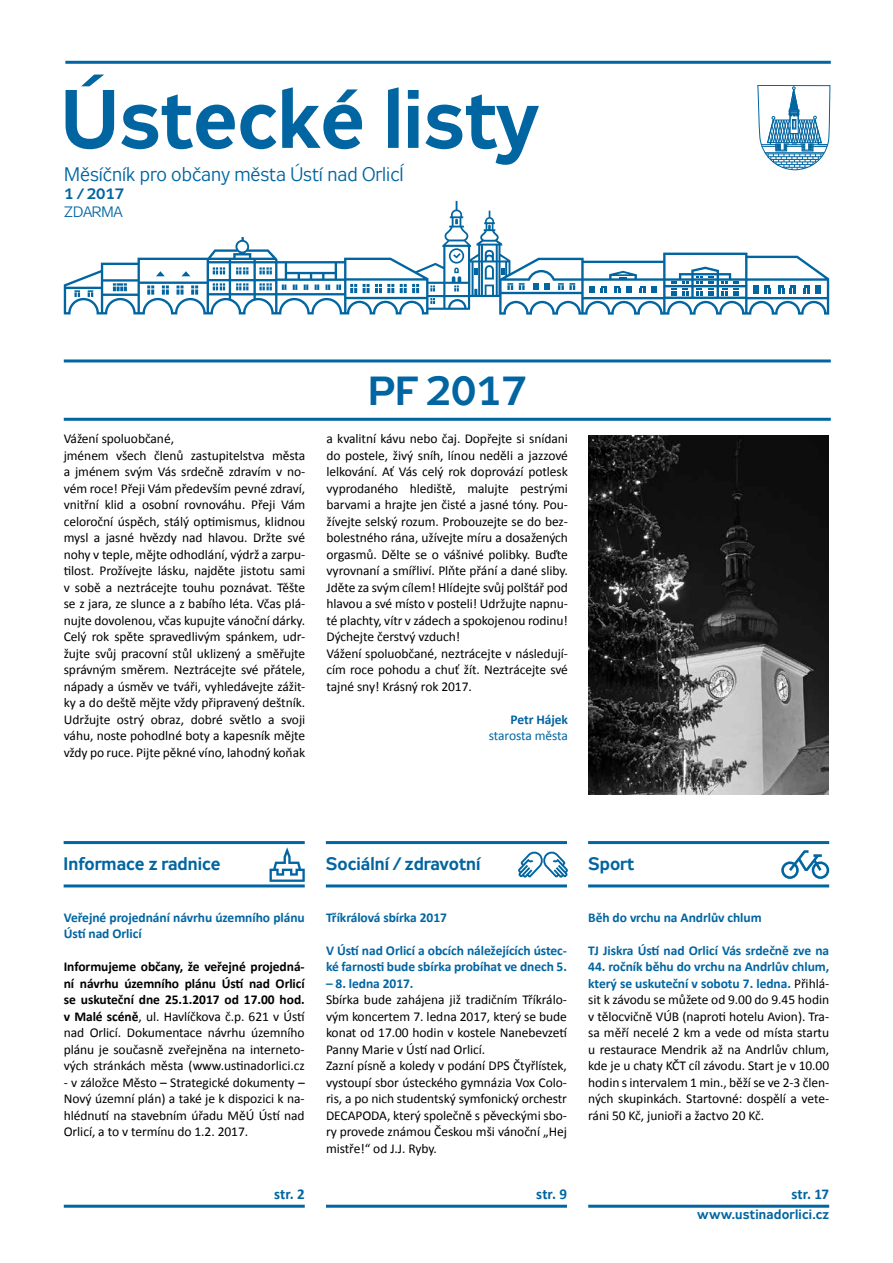
<style>
.page{position:relative;width:893px;height:1263px;background:#fff}
.page>*{position:absolute;margin:0;border:0;box-sizing:border-box;transform-origin:0 0}
.t1{font:700 82.5px "Zeppelin 31";color:#0065a1}
.t2{font:700 40.5px "Zeppelin 31";color:#0065a1}
.t3{font:19.5px "Zeppelin 31";color:#0065a1}
.t4{font:700 18px "Zeppelin 31";color:#0065a1}
.t5{font:700 15px "Calibri";letter-spacing:.005em;color:#0065a1}
.t6{font:700 15px "Zeppelin 31";color:#0065a1}
.t7{font:15px "Zeppelin 31";color:#0065a1}
.t8{font:13.5px/16.5px "Calibri";letter-spacing:-.005em;color:#000}
.t9{font:700 13.5px/16.5px "Calibri";letter-spacing:-.005em;color:#0065a1}
.t10{font:700 13.5px "Zeppelin 31";letter-spacing:.015em;color:#0065a1}
.t11{font:13.5px "Calibri";letter-spacing:-.015em;color:#0065a1}
.s1{font-weight:700}
.s2{font-weight:700;color:#0065a1}
</style>
<div class="page">
<hr style="left:326px;top:1205px;width:241px;height:3px;background:#0065a1">
<hr style="left:64px;top:1205px;width:241px;height:3px;background:#0065a1">
<hr style="left:588px;top:1205px;width:241px;height:3px;background:#0065a1">
<hr style="left:65px;top:61px;width:766px;height:3px;background:#0065a1">
<svg style="left:64px;top:201px;width:765px;height:114px"></svg>
<svg style="left:757px;top:85px;width:73px;height:85px"></svg>
<hr style="left:326px;top:841px;width:241px;height:3px;background:#0065a1">
<hr style="left:326px;top:884px;width:241px;height:3px;background:#0065a1">
<hr style="left:64px;top:841px;width:241px;height:3px;background:#0065a1">
<hr style="left:64px;top:884px;width:241px;height:3px;background:#0065a1">
<hr style="left:588px;top:841px;width:241px;height:3px;background:#0065a1">
<hr style="left:588px;top:884px;width:241px;height:3px;background:#0065a1">
<hr style="left:64px;top:359px;width:767px;height:3px;background:#0065a1">
<hr style="left:64px;top:418px;width:767px;height:3px;background:#0065a1">
<svg style="left:781px;top:850px;width:48px;height:29px"></svg>
<svg style="left:270px;top:847px;width:35px;height:35px"></svg>
<svg style="left:518px;top:851px;width:50px;height:26px"></svg>
<img style="left:589px;top:435px;width:240px;height:360px">
<h1 class="t1" style="left:61px;top:73px;width:479px">Ústecké listy</h1>
<h3 class="t3" style="left:64px;top:163px;width:341px">Měsíčník pro občany města Ústí nad OrlicÍ</h3>
<p class="t6" style="left:64px;top:185px;width:61px">1 / 2017</p>
<p class="t7" style="left:64px;top:203px;width:60px">ZDARMA</p>
<h2 class="t2" style="left:368px;top:368px;width:160px">PF 2017</h2>
<p class="t8" style="left:64px;top:431px;width:243px">Vážení spoluobčané,<br>jménem všech členů zastupitelstva města a jménem svým Vás srdečně zdravím v no&shy;vém roce! Přeji Vám především pevné zdraví, vnitřní klid a osobní rovnováhu. Přeji Vám celoroční úspěch, stálý optimismus, klidnou mysl a jasné hvězdy nad hlavou. Držte své nohy v teple, mějte odhodlání, výdrž a zarpu&shy;tilost. Prožívejte lásku, najděte jistotu sami v sobě a neztrácejte touhu poznávat. Těšte se z jara, ze slunce a z babího léta. Včas plá&shy;nujte dovolenou, včas kupujte vánoční dárky.<br>Celý rok spěte spravedlivým spánkem, udr&shy;žujte svůj pracovní stůl uklizený a směřujte správným směrem. Neztrácejte své přátele, nápady a úsměv ve tváři, vyhledávejte zážit&shy;ky a do deště mějte vždy připravený deštník.<br>Udržujte ostrý obraz, dobré světlo a svoji váhu, noste pohodlné boty a kapesník mějte vždy po ruce. Pijte pěkné víno, lahodný koňak</p>
<p class="t8" style="left:327px;top:431px;width:243px">a kvalitní kávu nebo čaj. Dopřejte si snídani do postele, živý sníh, línou neděli a jazzové lelkování. Ať Vás celý rok doprovází potlesk vyprodaného hlediště, malujte pestrými barvami a hrajte jen čisté a jasné tóny. Pou&shy;žívejte selský rozum. Probouzejte se do bez&shy;bolestného rána, užívejte míru a dosažených orgasmů. Dělte se o vášnivé polibky. Buďte vyrovnaní a smířliví. Plňte přání a dané sliby.<br>Jděte za svým cílem! Hlídejte svůj polštář pod hlavou a své místo v posteli! Udržujte napnu&shy;té plachty, vítr v zádech a spokojenou rodinu!<br>Dýchejte čerstvý vzduch!<br>Vážení spoluobčané, neztrácejte v následují&shy;cím roce pohodu a chuť žít. Neztrácejte své tajné sny! Krásný rok 2017.</p>
<p class="t9" style="left:510px;top:711px;width:59px">Petr Hájek</p>
<p class="t11" style="left:489px;top:727px;width:81px">starosta města</p>
<h3 class="t4" style="left:64px;top:853px;width:158px">Informace z radnice</h3>
<h3 class="t4" style="left:326px;top:853px;width:156px">Sociální / zdravotní</h3>
<h3 class="t4" style="left:588px;top:853px;width:48px">Sport</h3>
<p class="t9" style="left:64px;top:909px;width:242px">Veřejné projednání návrhu územního plánu<br>Ústí nad Orlicí</p>
<p class="t8" style="left:64px;top:959px;width:243px;text-align:justify"><span class="s1">Informujeme občany, že veřejné projedná&shy;ní návrhu územního plánu Ústí nad Orlicí se uskuteční dne 25.1.2017 od 17.00 hod. v Malé scéně</span>, ul. Havlíčkova č.p. 621 v Ústí nad Orlicí. Dokumentace návrhu územního plánu je současně zveřejněna na interneto&shy;vých stránkách města (www.ustinadorlici.cz</p>
<p class="t8" style="left:64px;top:1074px;width:242px;text-align:justify">- v záložce Město – Strategické dokumenty – Nový územní plán) a také je k dispozici k na&shy;hlédnutí na stavebním úřadu MěÚ Ústí nad Orlicí, a to v termínu do 1.2. 2017.</p>
<p class="t9" style="left:326px;top:909px;width:122px">Tříkrálová sbírka 2017</p>
<p class="t9" style="left:326px;top:942px;width:242px">V Ústí nad Orlicí a obcích náležejících ústec&shy;ké farnosti bude sbírka probíhat ve dnech 5.</p>
<p class="t9" style="left:326px;top:975px;width:89px">– 8. ledna 2017.</p>
<p class="t8" style="left:326px;top:992px;width:243px">Sbírka bude zahájena již tradičním Tříkrálo&shy;vým koncertem 7. ledna 2017, který se bude konat od 17.00 hodin v kostele Nanebevzetí Panny Marie v Ústí nad Orlicí.<br>Zazní písně a koledy v podání DPS Čtyřlístek, vystoupí sbor ústeckého gymnázia Vox Colo&shy;ris, a po nich studentský symfonický orchestr DECAPODA, který společně s pěveckými sbo&shy;ry provede známou Českou mši vánoční „Hej mistře!“ od J.J. Ryby.</p>
<p class="t9" style="left:588px;top:909px;width:175px">Běh do vrchu na Andrlův chlum</p>
<p class="t9" style="left:588px;top:942px;width:242px">TJ Jiskra Ústí nad Orlicí Vás srdečně zve na</p>
<p class="t8" style="left:588px;top:959px;width:243px;text-align:justify"><span class="s2">44. ročník běhu do vrchu na Andrlův chlum, který se uskuteční v sobotu 7. ledna.</span> Přihlá&shy;sit k závodu se můžete od 9.00 do 9.45 hodin v tělocvičně VÚB (naproti hotelu Avion). Tra&shy;sa měří necelé 2 km a vede od místa startu u restaurace Mendrik až na Andrlův chlum, kde je u chaty KČT cíl závodu. Start je v 10.00 hodin s intervalem 1 min., běží se ve 2-3 člen&shy;ných skupinkách. Startovné: dospělí a vete&shy;ráni 50 Kč, junioři a žactvo 20 Kč.</p>
<p class="t5" style="left:274px;top:1184px;width:32px">str. 2</p>
<p class="t5" style="left:536px;top:1184px;width:32px">str. 9</p>
<p class="t5" style="left:791px;top:1184px;width:39px">str. 17</p>
<p class="t10" style="left:698px;top:1206px;width:133px">www.ustinadorlici.cz</p>
</div>
